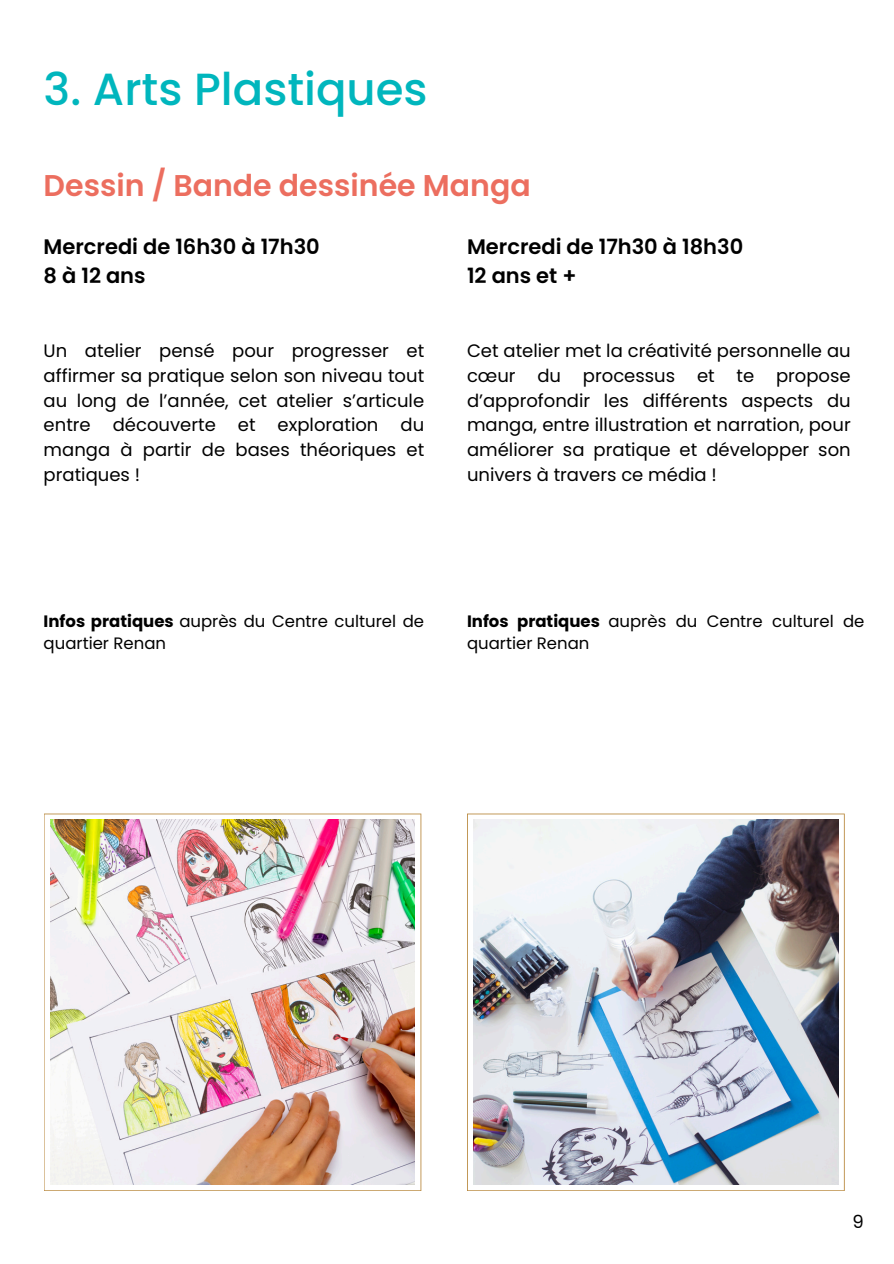
<style>
.page{position:relative;width:894px;height:1264px;background:#fff}
.page>*{position:absolute;margin:0;border:0;box-sizing:border-box;transform-origin:0 0}
.t1{font:500 45px "Poppins";color:#00b6bd}
.t2{font:600 30px "Poppins";color:#ec6e5f}
.t3{font:600 21px/29.2px "Poppins";color:#000}
.t4{font:18px/24.8px "Poppins";color:#000;text-align:justify}
.t5{font:16.5px/22.5px "Poppins";color:#000}
.s1{font-weight:700}
</style>
<div class="page">
<img style="left:467px;top:813px;width:377px;height:378px">
<img style="left:44px;top:813px;width:377px;height:378px">
<h1 class="t1" style="left:44px;top:58px;width:385px">3. Arts Plastiques</h1>
<h2 class="t2" style="left:44px;top:164px;width:488px">Dessin / Bande dessinée Manga</h2>
<p class="t3" style="left:44px;top:232px;width:277px">Mercredi de 16h30 à 17h30<br>8 à 12 ans</p>
<p class="t3" style="left:467px;top:232px;width:278px">Mercredi de 17h30 à 18h30<br>12 ans et +</p>
<p class="t4" style="left:44px;top:338px;width:382px">Un atelier pensé pour progresser et affirmer sa pratique selon son niveau tout au long de l’année, cet atelier s’articule entre découverte et exploration du manga à partir de bases théoriques et pratiques !</p>
<p class="t4" style="left:467px;top:338px;width:385px">Cet atelier met la créativité personnelle au cœur du processus et te propose d’approfondir les différents aspects du manga, entre illustration et narration, pour améliorer sa pratique et développer son univers à travers ce média !</p>
<p class="t5" style="left:44px;top:609px;width:382px"><span class="s1">Infos pratiques</span> auprès du Centre culturel de quartier Renan</p>
<p class="t5" style="left:467px;top:609px;width:399px"><span class="s1">Infos pratiques</span> auprès du Centre culturel de quartier Renan</p>
<p class="t4" style="left:852px;top:1209px;width:13px">9</p>
</div>
